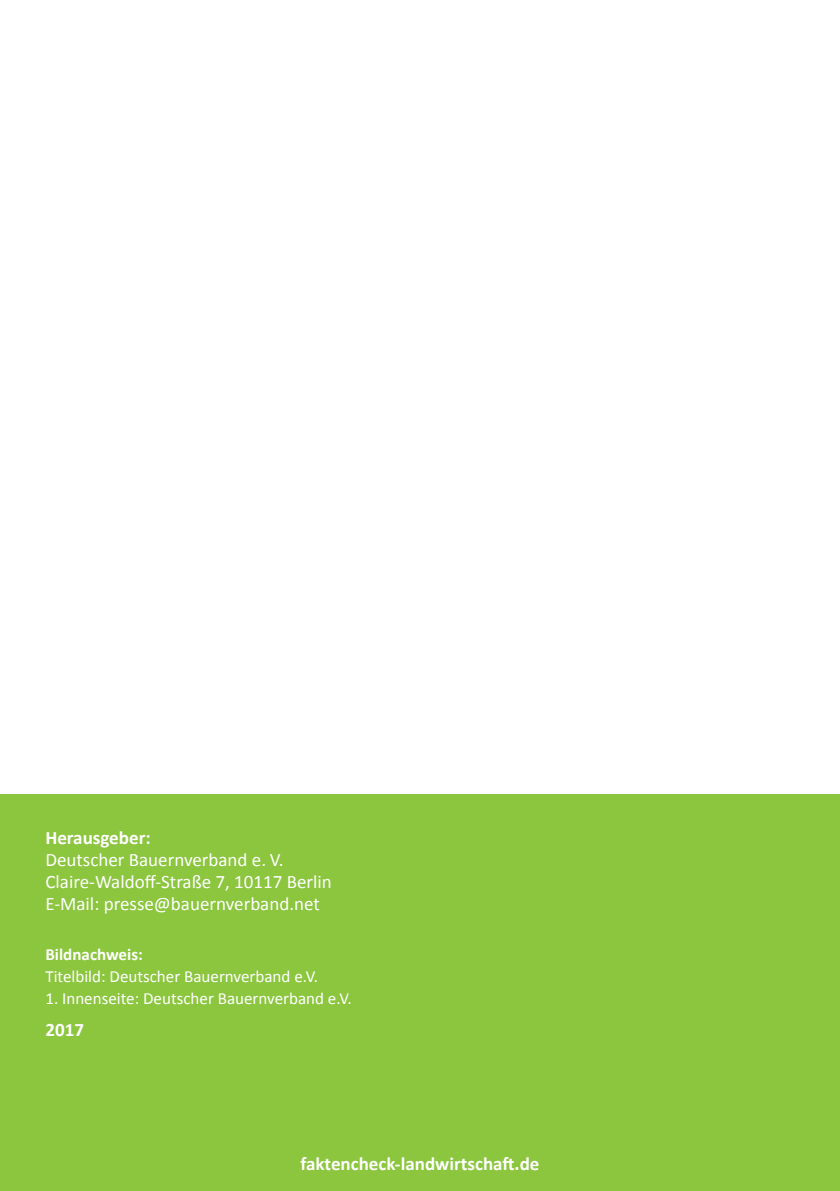
<style>
.page{position:relative;width:840px;height:1191px;background:#fff}
.page>*{position:absolute;margin:0;border:0;box-sizing:border-box;transform-origin:0 0}
.t1{font:19px "Calibri";color:#fff}
.t2{font:700 19px "Calibri";color:#fff}
.t3{font:17px "Calibri";color:#fff}
.t4{font:700 17px "Calibri";color:#fff}
</style>
<div class="page">
<div style="left:0;top:794px;width:839px;height:397px;background:#8bc63e"></div>
<p class="t2" style="left:45px;top:825px;width:107px">Herausgeber:</p>
<p class="t1" style="left:45px;top:847px;width:240px">Deutscher Bauernverband e. V.</p>
<p class="t1" style="left:45px;top:869px;width:288px">Claire-Waldoff-Straße 7, 10117 Berlin</p>
<p class="t1" style="left:45px;top:891px;width:276px">E-Mail: presse@bauernverband.net</p>
<p class="t4" style="left:45px;top:943px;width:99px">Bildnachweis:</p>
<p class="t3" style="left:45px;top:965px;width:274px">Titelbild: Deutscher Bauernverband e.V.</p>
<p class="t3" style="left:45px;top:987px;width:307px">1. Innenseite: Deutscher Bauernverband e.V.</p>
<p class="t2" style="left:45px;top:1017px;width:40px">2017</p>
<p class="t2" style="left:300px;top:1151px;width:240px">faktencheck-landwirtschaft.de</p>
</div>
